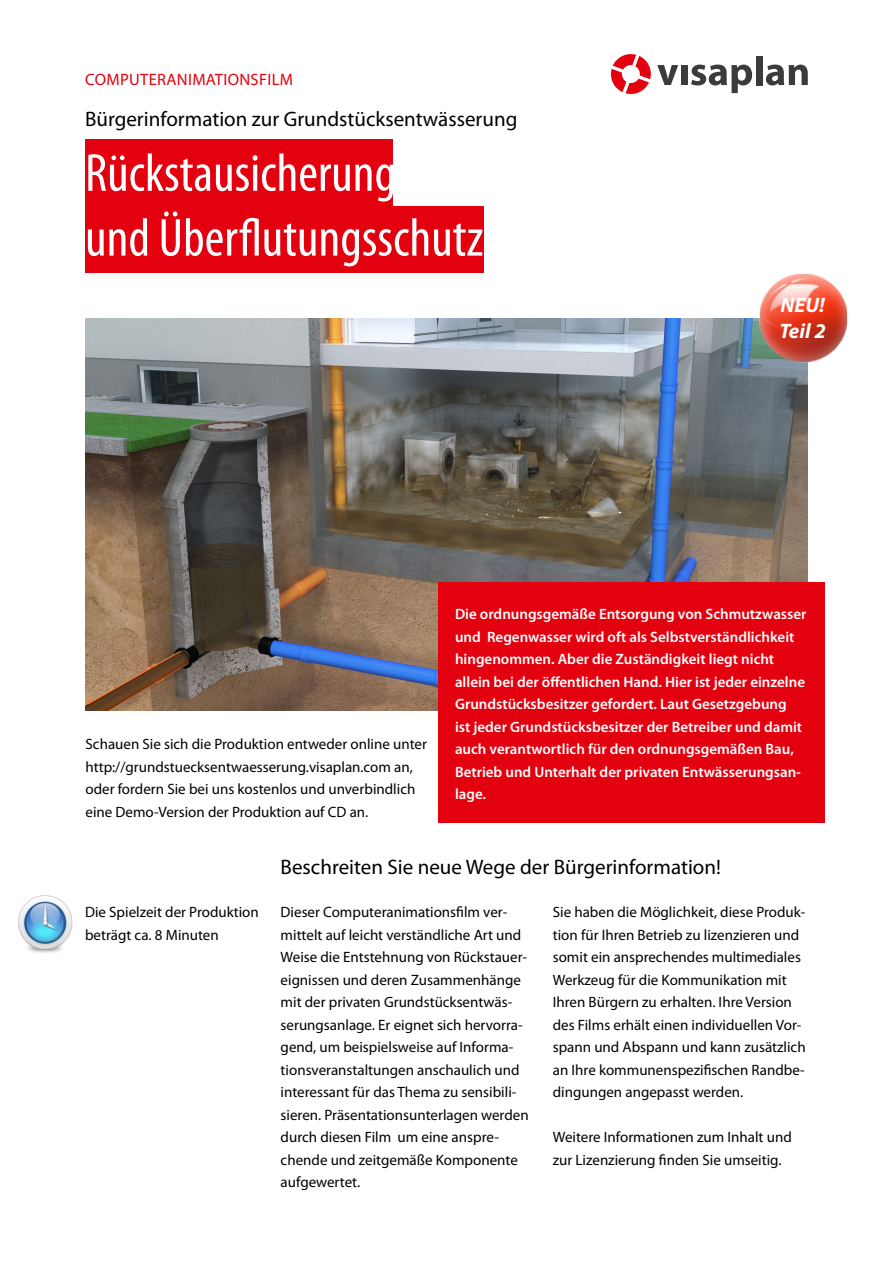
<style>
.page{position:relative;width:893px;height:1263px;background:#fff}
.page>*{position:absolute;margin:0;border:0;box-sizing:border-box;transform-origin:0 0}
.t1{font:condensed 54px/64.8px "Myriad Pro";color:#fff}
.t2{font:21px "Myriad Pro";color:#000}
.t3{font:italic 700 21px/26.5px "Myriad Pro";color:#fff}
.t4{font:16.5px "Myriad Pro";letter-spacing:.02em;color:#e3000f}
.t5{font:15px/22.5px "Myriad Pro";color:#000}
.t6{font:600 15px/22.5px "Myriad Pro";color:#fff}
</style>
<div class="page">
<div style="left:681px;top:65px;width:6px;height:20px;background:#3b3b3a"></div>
<svg style="left:691px;top:65px;width:61px;height:28px"></svg>
<div style="left:756px;top:56px;width:6px;height:29px;background:#3b3b3a"></div>
<svg style="left:766px;top:65px;width:42px;height:20px"></svg>
<svg style="left:610px;top:54px;width:68px;height:40px"></svg>
<div style="left:85px;top:206px;width:399px;height:67px;background:#e3000f"></div>
<div style="left:85px;top:139px;width:308px;height:67px;background:#e3000f"></div>
<img style="left:18px;top:895px;width:55px;height:58px">
<img style="left:85px;top:319px;width:723px;height:391px">
<div style="left:438px;top:583px;width:387px;height:240px;background:#e3000f"></div>
<img style="left:755px;top:273px;width:93px;height:94px">
<p class="t4" style="left:85px;top:69px;width:65px">Comp utera</p>
<p class="t4" style="left:177px;top:69px;width:20px">nimati</p>
<p class="t4" style="left:228px;top:69px;width:33px">onsfilm</p>
<h2 class="t2" style="left:85px;top:106px;width:434px">Bürgerinformation zur Grundstücksentwässerung</h2>
<h1 class="t1" style="left:85px;top:140px;width:400px">Rückstausicherung<br>und Überflutungsschutz</h1>
<h2 class="t3" style="left:779px;top:291px;width:48px">NEU!<br>Teil 2</h2>
<p class="t5" style="left:85px;top:732px;width:343px">Schauen Sie sich die Produktion entweder online unter http://grundstuecksentwaesserung.visaplan.com an, oder fordern Sie bei uns kostenlos und unverbindlich eine Demo-Version der Produktion auf CD an.</p>
<p class="t6" style="left:455px;top:603px;width:353px">Die ordnungsgemäße Entsorgung von Schmutzwasser und Regenwasser wird oft als Selbstverständlichkeit hingenommen. Aber die Zuständigkeit liegt nicht allein bei der öffentlichen Hand. Hier ist jeder einzelne Grundstücksbesitzer gefordert. Laut Gesetzgebung<br>ist jeder Grundstücksbesitzer der Betreiber und damit auch verantwortlich für den ordnungsgemäßen Bau, Betrieb und Unterhalt der privaten Entwässerungsan&shy;lage.</p>
<h2 class="t2" style="left:281px;top:854px;width:442px">Beschreiten Sie neue Wege der Bürgerinformation!</h2>
<p class="t5" style="left:85px;top:900px;width:175px">Die Spielzeit der Produktion beträgt ca. 8 Minuten</p>
<p class="t5" style="left:281px;top:900px;width:249px">Dieser Computeranimationsfilm ver&shy;mittelt auf leicht verständliche Art und Weise die Entstehnung von Rückstauer&shy;eignissen und deren Zusammenhänge mit der privaten Grundstücksentwäs&shy;serungsanlage. Er eignet sich hervorra&shy;gend, um beispielsweise auf Informa&shy;tionsveranstaltungen anschaulich und interessant für das Thema zu sensibili&shy;sieren. Präsentationsunterlagen werden durch diesen Film um eine anspre&shy;chende und zeitgemäße Komponente aufgewertet.</p>
<p class="t5" style="left:553px;top:900px;width:254px">Sie haben die Möglichkeit, diese Produk&shy;tion für Ihren Betrieb zu lizenzieren und somit ein ansprechendes multimediales Werkzeug für die Kommunikation mit Ihren Bürgern zu erhalten. Ihre Version des Films erhält einen individuellen Vor&shy;spann und Abspann und kann zusätzlich an Ihre kommunenspezifischen Randbe&shy;dingungen angepasst werden.</p>
<p class="t5" style="left:553px;top:1125px;width:240px">Weitere Informationen zum Inhalt und zur Lizenzierung finden Sie umseitig.</p>
</div>
